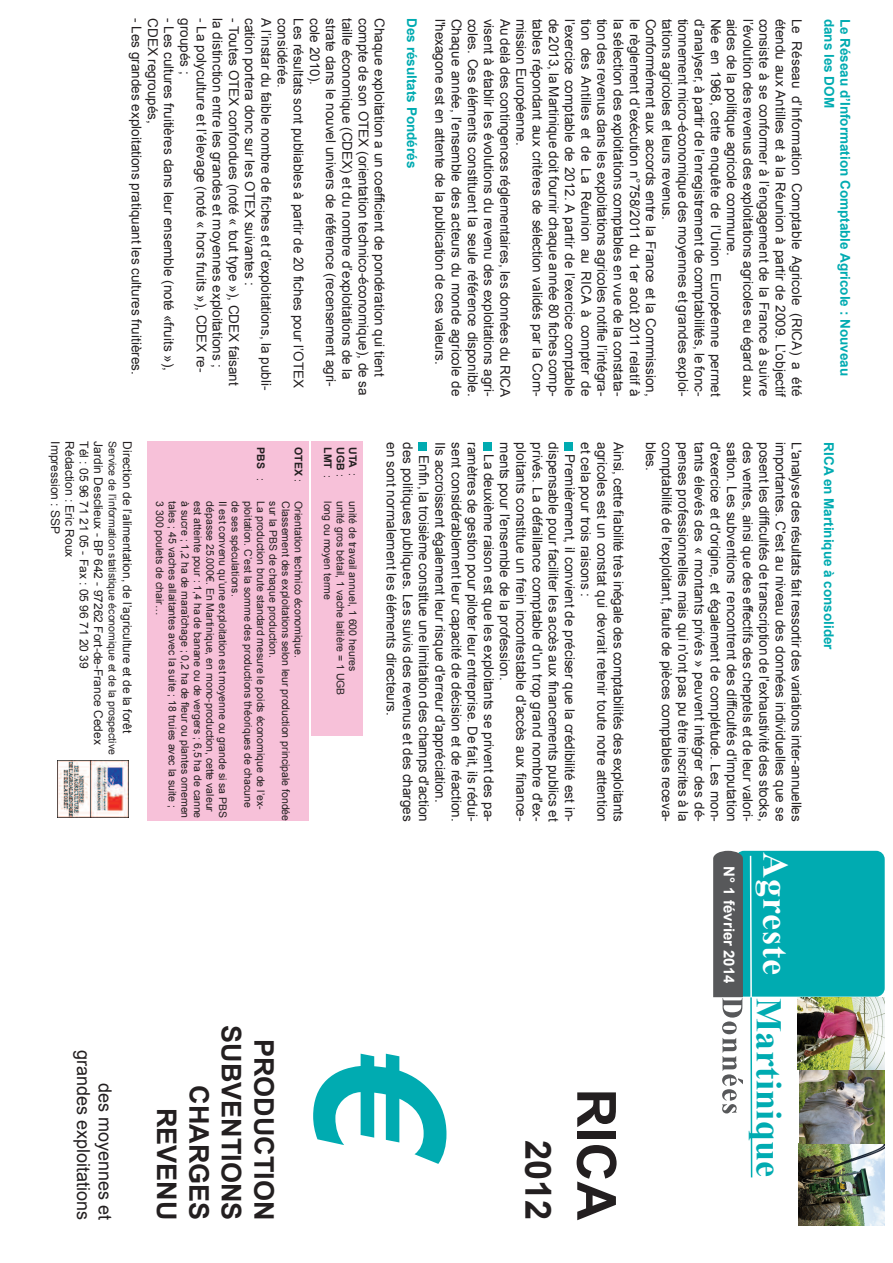
<style>
.page{position:relative;width:893px;height:1263px;background:#fff}
.page>*{position:absolute;margin:0;border:0;box-sizing:border-box;transform-origin:0 0}
.t1{font:italic 700 180px "Arial";color:#00abb1}
.t2{font:700 54px "Arial";color:#231f20}
.t3{font:700 36px "Times New Roman";letter-spacing:.01em;color:#00abb1}
.t4{font:700 36px "Times New Roman";letter-spacing:.025em;color:#fff}
.t5{font:700 36px "Arial";color:#231f20}
.t6{font:700 27px/32.4px "Arial";color:#231f20;text-align:right}
.t7{font:18px/21.6px "Arial";color:#231f20;text-align:right}
.t8{font:700 15px "Arial";color:#fff}
.t9{font:13.5px/16.2px "Arial";color:#231f20}
.t10{font:700 13.5px/16.2px "Arial";color:#00abb1}
.t11{font:12px/14.4px "Arial";color:#231f20}
.t12{font:10.5px/12.6px "Arial";color:#231f20}
.t13{font:700 10.5px "Arial";color:#231f20}
.s1{font-weight:400}
</style>
<div class="page">
<div style="left:735px;top:851px;width:150px;height:146px;background:#00abb1;border-radius:9px"></div>
<img style="left:798px;top:1069px;width:87px;height:157px">
<img style="left:799px;top:1069px;width:86px;height:74px">
<img style="left:797px;top:997px;width:88px;height:72px">
<svg style="left:749px;top:855px;width:4px;height:323px"></svg>
<div style="left:311px;top:441px;width:52px;height:294px;background:#f7c1d9"></div>
<div style="left:147px;top:441px;width:161px;height:379px;background:#f7c1d9"></div>
<div style="left:564px;top:443px;width:9px;height:8px;background:#00abb1"></div>
<div style="left:483px;top:443px;width:9px;height:8px;background:#00abb1"></div>
<div style="left:419px;top:443px;width:8px;height:8px;background:#00abb1"></div>
<img style="left:57px;top:760px;width:71px;height:57px">
<svg style="left:713px;top:851px;width:30px;height:250px"></svg>
<p class="t9" style="left:388px;top:18px;width:379px;rotate:90deg">Chaque exploitation a un coefficient de pondération qui tient compte de son OTEX (orientation technico-économique), de sa taille économique (CDEX) et du nombre d’exploitations de la strate dans le nouvel univers de référence (recensement agri&shy;cole 2010).<br>Les résultats sont publiables à partir de 20 fiches pour l’OTEX considérée.<br>A l’instar du faible nombre de fiches et d’exploitations, la publi&shy;cation portera donc sur les OTEX suivantes :</p>
<p class="t9" style="left:145px;top:18px;width:358px;rotate:90deg">- Les grandes exploitations pratiquant les cultures fruitières.</p>
<p class="t9" style="left:177px;top:18px;width:354px;rotate:90deg">- Les cultures fruitières dans leur ensemble (noté «fruits »),<br>CDEX regroupés,</p>
<p class="t9" style="left:209px;top:18px;width:356px;rotate:90deg">- La polyculture et l’élevage (noté « hors fruits »), CDEX re&shy;groupés ;</p>
<p class="t9" style="left:242px;top:18px;width:369px;rotate:90deg">- Toutes OTEX confondues (noté « tout type »), CDEX faisant la distinction entre les grandes et moyennes exploitations ;</p>
<p class="t10" style="left:420px;top:18px;width:152px;rotate:90deg">Des résultats Pondérés</p>
<p class="t9" style="left:805px;top:19px;width:380px;rotate:90deg">Le Réseau d’Information Comptable Agricole (RICA) a été étendu aux Antilles et à la Réunion à partir de 2009. L’objectif consiste à se conformer à l’engagement de la France à suivre l’évolution des revenus des exploitations agricoles eu égard aux aides de la politique agricole commune.<br>Née en 1968, cette enquête de l’Union Européenne permet d’analyser, à partir de l’enregistrement de comptabilités, le fonc&shy;tionnement micro-économique des moyennes et grandes exploi&shy;tations agricoles et leurs revenus.<br>Conformément aux accords entre la France et la Commission, le règlement d’exécution n°758/2011 du 1er août 2011 relatif à la sélection des exploitations comptables en vue de la constata&shy;tion des revenus dans les exploitations agricoles notifie l’intégra&shy;tion des Antilles et de La Réunion au RICA à compter de l’exercice comptable de 2012. A partir de l’exercice comptable de 2013, la Martinique doit fournir chaque année 80 fiches comp&shy;tables répondant aux critères de sélection validés par la Com&shy;mission Européenne.<br>Au delà des contingences réglementaires, les données du RICA visent à établir les évolutions du revenu des exploitations agri&shy;coles. Ces éléments constituent la seule référence disponible.<br>Chaque année, l'ensemble des acteurs du monde agricole de l'hexagone est en attente de la publication de ces valeurs.</p>
<p class="t11" style="left:106px;top:441px;width:305px;rotate:90deg">Jardin Desclieux - BP 642 - 97262 Fort-de-France Cedex<br>Tél : 05 96 71 21 05 - Fax : 05 96 71 20 39<br>Rédaction : Eric Roux<br>Impression : SSP</p>
<p class="t13" style="left:304px;top:447px;width:36px;rotate:90deg">OTEX <span class="s1">:</span></p>
<p class="t12" style="left:119px;top:441px;width:315px;rotate:90deg">Service de l’information statistique économique et de la prospective</p>
<p class="t11" style="left:134px;top:441px;width:294px;rotate:90deg">Direction de l’alimentation, de l’agriculture et de la forêt</p>
<p class="t13" style="left:266px;top:447px;width:35px;rotate:90deg">PBS <span class="s1">:</span></p>
<p class="t12" style="left:267px;top:501px;width:318px;rotate:90deg">La production brute standard mesure le poids économique de l’ex&shy;ploitation. C’est la somme des productions théoriques de chacune de ses spéculations.<br>Il est convenu qu’une exploitation est moyenne ou grande si sa PBS dépasse 25.000€. En Martinique, en mono-production, cette valeur est atteinte pour : 1,4 ha de banane ou de vergers ; 6,5 ha de canne à sucre ; 1,2 ha de maraîchage ; 0,2 ha de fleur ou plantes ornemen tales ; 45 vaches allaitantes avec la suite ; 18 truies avec la suite ;<br>3 300 poulets de chair…</p>
<p class="t12" style="left:305px;top:501px;width:321px;rotate:90deg">Orientation technico économique.<br>Classement des exploitations selon leur production principale fondée sur la PBS de chaque production.</p>
<p class="t13" style="left:359px;top:447px;width:31px;rotate:90deg">UTA <span class="s1">:</span></p>
<p class="t12" style="left:359px;top:501px;width:171px;rotate:90deg">unité de travail annuel, 1 600 heures</p>
<p class="t13" style="left:346px;top:447px;width:31px;rotate:90deg">UGB <span class="s1">:</span></p>
<p class="t12" style="left:347px;top:501px;width:196px;rotate:90deg">unité gros bétail, 1 vache laitière = 1 UGB</p>
<p class="t13" style="left:334px;top:447px;width:32px;rotate:90deg">LMT <span class="s1">:</span></p>
<p class="t12" style="left:334px;top:501px;width:100px;rotate:90deg">long ou moyen terme</p>
<p class="t9" style="left:626px;top:442px;width:381px;text-align:justify;rotate:90deg">Ainsi, cette fiabilité très inégale des comptabilités des exploitants agricoles est un constat qui devrait retenir toute notre attention et cela pour trois raisons :</p>
<p class="t9" style="left:497px;top:442px;width:381px;text-align:justify;text-indent:12px;rotate:90deg">La deuxième raison est que les exploitants se privent des pa&shy;ramètres de gestion pour piloter leur entreprise. De fait, ils rédui&shy;sent considérablement leur capacité de décision et de réaction.<br>Ils accroissent également leur risque d'erreur d'appréciation.</p>
<p class="t9" style="left:578px;top:442px;width:381px;text-align:justify;text-indent:12px;rotate:90deg">Premièrement, il convient de préciser que la crédibilité est in&shy;dispensable pour faciliter les accès aux financements publics et privés. La défaillance comptable d'un trop grand nombre d'ex&shy;ploitants constitue un frein incontestable d'accès aux finance&shy;ments pour l'ensemble de la profession.</p>
<p class="t9" style="left:432px;top:442px;width:381px;text-align:justify;text-indent:13px;rotate:90deg">Enfin, la troisième constitue une limitation des champs d'action des politiques publiques. Les suivis des revenus et des charges en sont normalement les éléments directeurs.</p>
<h3 class="t7" style="left:116px;top:1050px;width:172px;rotate:90deg">des moyennes et grandes exploitations</h3>
<h3 class="t6" style="left:248px;top:1025px;width:197px;rotate:90deg">SUBVENTIONS<br>CHARGES<br>REVENU</h3>
<h3 class="t6" style="left:280px;top:1039px;width:183px;rotate:90deg">PRODUCTION</h3>
<h1 class="t1" style="left:478px;top:1049px;width:102px;rotate:90deg">€</h1>
<h3 class="t5" style="left:558px;top:1140px;width:82px;rotate:90deg">2012</h3>
<h2 class="t2" style="left:626px;top:1088px;width:133px;rotate:90deg">RICA</h2>
<p class="t9" style="left:805px;top:442px;width:381px;text-align:justify;rotate:90deg">L'analyse des résultats fait ressortir des variations inter-annuelles importantes. C'est au niveau des données individuelles que se posent les difficultés de transcription de l'exhaustivité des stocks, des ventes, ainsi que des effectifs des cheptels et de leur valori&shy;sation. Les subventions rencontrent des difficultés d'imputation d'exercice et d'origine, et également de complétude. Les mon&shy;tants élevés des « montants privés » peuvent intégrer des dé&shy;penses professionnelles mais qui n'ont pas pu être inscrites à la comptabilité de l'exploitant, faute de pièces comptables receva&shy;bles.</p>
<p class="t8" style="left:737px;top:866px;width:118px;rotate:90deg">N° 1 février 2014</p>
<h3 class="t4" style="left:796px;top:852px;width:124px;rotate:90deg">Agreste</h3>
<h3 class="t3" style="left:789px;top:998px;width:181px;rotate:90deg">Martinique</h3>
<p class="t10" style="left:853px;top:19px;width:359px;rotate:90deg">Le Réseau d’Information Comptable Agricole : Nouveau dans les DOM</p>
<p class="t10" style="left:837px;top:442px;width:209px;rotate:90deg">RICA en Martinique à consolider</p>
</div>
